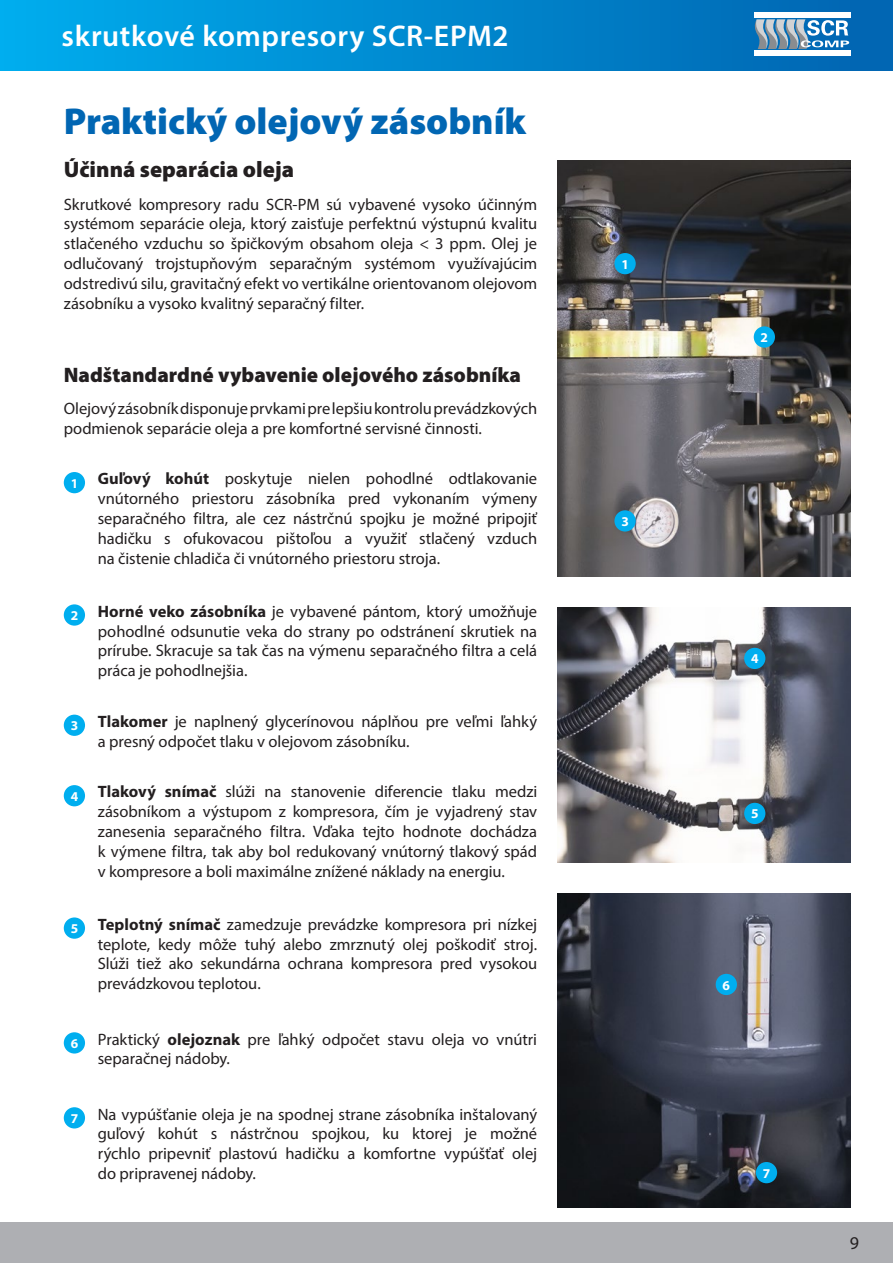
<style>
.page{position:relative;width:893px;height:1263px;background:#fff}
.page>*{position:absolute;margin:0;border:0;box-sizing:border-box;transform-origin:0 0}
.t1{font:900 37.5px "Myriad Pro";color:#0166b3}
.t2{font:600 30px "Myriad Pro";letter-spacing:.02em;color:#fff}
.t3{font:900 22.5px "Myriad Pro";color:#231f20}
.t4{font:900 21px "Myriad Pro";color:#231f20}
.t5{font:18px "Myriad Pro";color:#231f20}
.t6{font:16.5px/19.8px "Myriad Pro";letter-spacing:-.005em;color:#231f20;text-align:justify}
.t7{font:700 13.5px "Myriad Pro";color:#fff}
.s1{font-weight:700}
</style>
<div class="page">
<div style="left:0;top:1222px;width:893px;height:41px;background:#aeafb3"></div>
<div style="left:0;top:0;width:893px;height:70px;background:linear-gradient(to right,#00abec,#0767b2)"></div>
<div style="left:754px;top:13px;width:96px;height:5px;background:#fff"></div>
<div style="left:754px;top:50px;width:96px;height:5px;background:#fff"></div>
<svg style="left:754px;top:19px;width:95px;height:30px"></svg>
<img style="left:557px;top:160px;width:293px;height:416px">
<img style="left:557px;top:893px;width:293px;height:314px">
<div style="left:614px;top:253px;width:22px;height:21px;background:#00aeef;border-radius:50%"></div>
<div style="left:754px;top:326px;width:21px;height:22px;background:#00aeef;border-radius:50%"></div>
<div style="left:614px;top:510px;width:22px;height:21px;background:#00aeef;border-radius:50%"></div>
<img style="left:557px;top:607px;width:293px;height:255px">
<div style="left:744px;top:648px;width:21px;height:21px;background:#00aeef;border-radius:50%"></div>
<div style="left:744px;top:803px;width:21px;height:21px;background:#00aeef;border-radius:50%"></div>
<div style="left:716px;top:974px;width:21px;height:21px;background:#00aeef;border-radius:50%"></div>
<div style="left:756px;top:1162px;width:21px;height:21px;background:#00aeef;border-radius:50%"></div>
<div style="left:64px;top:472px;width:21px;height:21px;background:#00aeef;border-radius:50%"></div>
<div style="left:64px;top:604px;width:21px;height:22px;background:#00aeef;border-radius:50%"></div>
<div style="left:64px;top:715px;width:21px;height:21px;background:#00aeef;border-radius:50%"></div>
<div style="left:64px;top:785px;width:21px;height:21px;background:#00aeef;border-radius:50%"></div>
<div style="left:64px;top:917px;width:21px;height:22px;background:#00aeef;border-radius:50%"></div>
<div style="left:64px;top:1032px;width:21px;height:21px;background:#00aeef;border-radius:50%"></div>
<div style="left:64px;top:1107px;width:21px;height:21px;background:#00aeef;border-radius:50%"></div>
<h2 class="t2" style="left:62px;top:17px;width:448px">skrutkové kompresory SCR-EPM2</h2>
<h1 class="t1" style="left:64px;top:97px;width:464px">Praktický olejový zásobník</h1>
<h3 class="t3" style="left:64px;top:154px;width:232px">Účinná separácia oleja</h3>
<p class="t6" style="left:64px;top:194px;width:475px">Skrutkové kompresory radu SCR-PM sú vybavené vysoko účinným systémom separácie oleja, ktorý zaisťuje perfektnú výstupnú kvalitu stlačeného vzduchu so špičkovým obsahom oleja &lt; 3 ppm. Olej je odlučovaný trojstupňovým separačným systémom využívajúcim odstredivú silu, gravitačný efekt vo vertikálne orientovanom olejovom zásobníku a vysoko kvalitný separačný filter.</p>
<p class="t4" style="left:64px;top:361px;width:459px">Nadštandardné vybavenie olejového zásobníka</p>
<p class="t6" style="left:64px;top:399px;width:475px">Olejový zásobník disponuje prvkami pre lepšiu kontrolu prevádzkových podmienok separácie oleja a pre komfortné servisné činnosti.</p>
<p class="t7" style="left:71px;top:474px;width:9px">1</p>
<p class="t7" style="left:71px;top:607px;width:9px">2</p>
<p class="t7" style="left:71px;top:717px;width:9px">3</p>
<p class="t7" style="left:71px;top:787px;width:9px">4</p>
<p class="t7" style="left:71px;top:920px;width:9px">5</p>
<p class="t7" style="left:71px;top:1035px;width:9px">6</p>
<p class="t7" style="left:71px;top:1109px;width:9px">7</p>
<p class="t6" style="left:98px;top:469px;width:441px"><span class="s1">Guľový kohút</span> poskytuje nielen pohodlné odtlakovanie vnútorného priestoru zásobníka pred vykonaním výmeny separačného filtra, ale cez nástrčnú spojku je možné pripojiť hadičku s ofukovacou pištoľou a využiť stlačený vzduch na čistenie chladiča či vnútorného priestoru stroja.</p>
<p class="t6" style="left:98px;top:601px;width:441px"><span class="s1">Horné veko zásobníka</span> je vybavené pántom, ktorý umožňuje pohodlné odsunutie veka do strany po odstránení skrutiek na prírube. Skracuje sa tak čas na výmenu separačného filtra a celá práca je pohodlnejšia.</p>
<p class="t6" style="left:98px;top:711px;width:441px"><span class="s1">Tlakomer</span> je naplnený glycerínovou náplňou pre veľmi ľahký a presný odpočet tlaku v olejovom zásobníku.</p>
<p class="t6" style="left:98px;top:782px;width:441px"><span class="s1">Tlakový snímač</span> slúži na stanovenie diferencie tlaku medzi zásobníkom a výstupom z kompresora, čím je vyjadrený stav zanesenia separačného filtra. Vďaka tejto hodnote dochádza k výmene filtra, tak aby bol redukovaný vnútorný tlakový spád v kompresore a boli maximálne znížené náklady na energiu.</p>
<p class="t6" style="left:98px;top:914px;width:441px"><span class="s1">Teplotný snímač</span> zamedzuje prevádzke kompresora pri nízkej teplote, kedy môže tuhý alebo zmrznutý olej poškodiť stroj.<br>Slúži tiež ako sekundárna ochrana kompresora pred vysokou prevádzkovou teplotou.</p>
<p class="t6" style="left:98px;top:1029px;width:441px">Praktický <span class="s1">olejoznak</span> pre ľahký odpočet stavu oleja vo vnútri separačnej nádoby.</p>
<p class="t6" style="left:98px;top:1104px;width:441px">Na vypúšťanie oleja je na spodnej strane zásobníka inštalovaný guľový kohút s nástrčnou spojkou, ku ktorej je možné rýchlo pripevniť plastovú hadičku a komfortne vypúšťať olej do pripravenej nádoby.</p>
<p class="t7" style="left:621px;top:255px;width:9px">1</p>
<p class="t7" style="left:621px;top:513px;width:9px">3</p>
<p class="t7" style="left:761px;top:329px;width:9px">2</p>
<p class="t7" style="left:751px;top:650px;width:9px">4</p>
<p class="t7" style="left:751px;top:805px;width:9px">5</p>
<p class="t7" style="left:723px;top:976px;width:9px">6</p>
<p class="t7" style="left:763px;top:1164px;width:9px">7</p>
<p class="t5" style="left:850px;top:1232px;width:11px">9</p>
</div>
